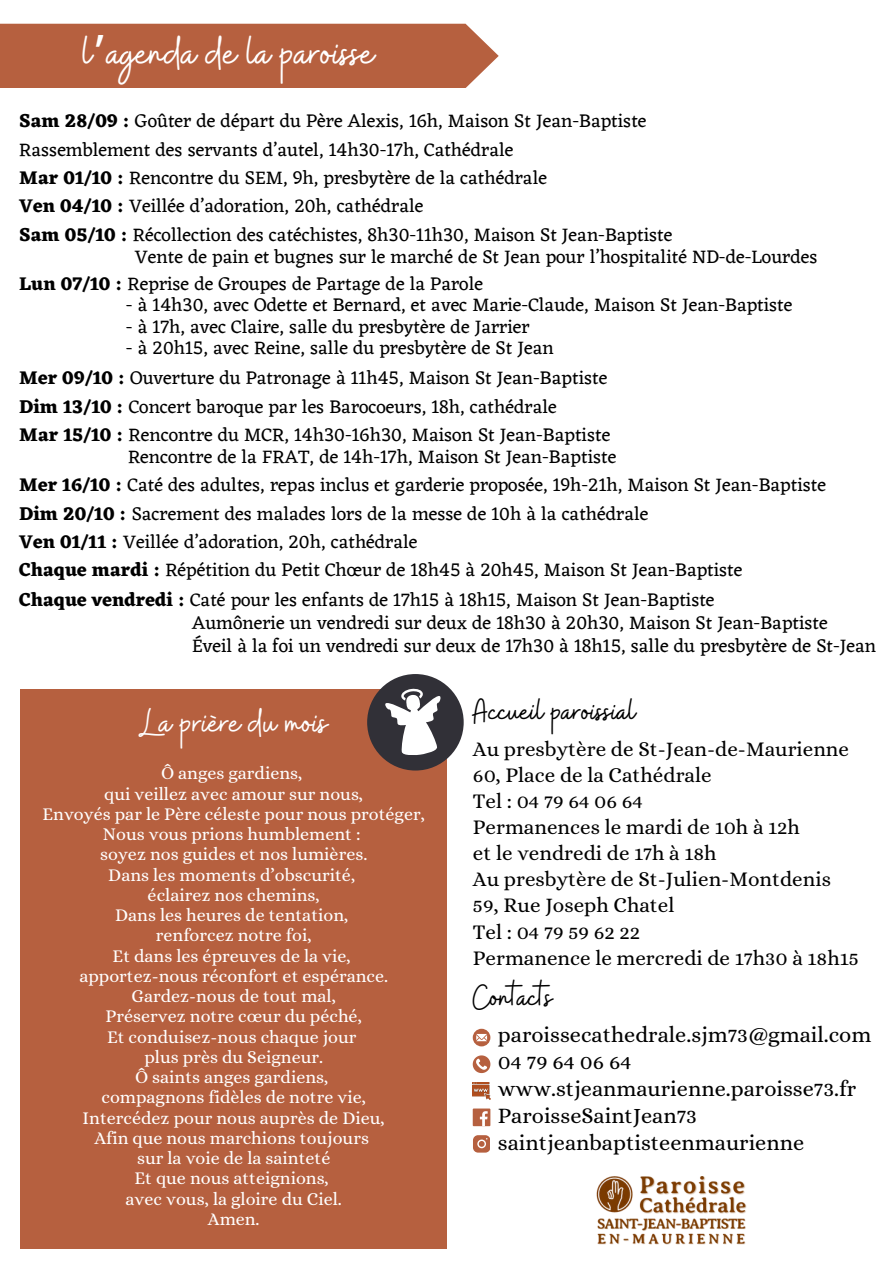
<style>
.page{position:relative;width:894px;height:1264px;background:#fff}
.page>*{position:absolute;margin:0;border:0;box-sizing:border-box;transform-origin:0 0}
.t1{font:48px "Buffalo";color:#fff}
.t2{font:40.5px "Buffalo";color:#fff}
.t3{font:36px "Buffalo";color:#000}
.t4{font:22.2px/27px "Alice";color:#000}
.t5{font:21px/26.1px "Alice";color:#000}
.t6{font:19.2px "Eczar";color:#000}
.t7{font:18px "Alice";color:#fff}
.s1{font-family:"Noto Sans Gurmukhi"}
.s2{font-weight:700}
</style>
<div class="page">
<div style="left:21px;top:689px;width:425px;height:559px;background:#b6603f"></div>
<div style="left:472px;top:1108px;width:18px;height:18px;background:#b6603f"></div>
<svg style="left:479px;top:1111px;width:8px;height:15px"></svg>
<img style="left:472px;top:1082px;width:18px;height:17px">
<img style="left:596px;top:1176px;width:151px;height:69px">
<svg style="left:472px;top:1028px;width:18px;height:18px"></svg>
<svg style="left:473px;top:1135px;width:16px;height:17px"></svg>
<svg style="left:472px;top:1055px;width:18px;height:18px"></svg>
<div style="left:0;top:24px;width:498px;height:64px;background:#b6603f"></div>
<div style="left:367px;top:674px;width:96px;height:96px;background:#313037;border-radius:50%"></div>
<svg style="left:385px;top:688px;width:56px;height:67px"></svg>
<p class="t1" style="left:82px;top:22px;width:293px">l<span class="s1">’</span>agenda de la paroisse</p>
<p class="t6" style="left:19px;top:109px;width:628px"><span class="s2">Sam 28/09 :</span> Goûter de départ du Père Alexis, 16h, Maison St Jean-Baptiste</p>
<p class="t6" style="left:19px;top:138px;width:495px">Rassemblement des servants d’autel, 14h30-17h, Cathédrale</p>
<p class="t6" style="left:19px;top:166px;width:529px"><span class="s2">Mar 01/10 :</span> Rencontre du SEM, 9h, presbytère de la cathédrale</p>
<p class="t6" style="left:19px;top:194px;width:405px"><span class="s2">Ven 04/10 :</span> Veillée d’adoration, 20h, cathédrale</p>
<h4 class="t6" style="left:19px;top:223px;width:654px"><span class="s2">Sam 05/10 :</span> Récollection des catéchistes, 8h30-11h30, Maison St Jean-Baptiste</h4>
<h3 class="t6" style="left:135px;top:245px;width:684px">Vente de pain et bugnes sur le marché de St Jean pour l’hospitalité ND-de-Lourdes</h3>
<p class="t6" style="left:19px;top:272px;width:465px"><span class="s2">Lun 07/10 :</span> Reprise de Groupes de Partage de la Parole</p>
<p class="t6" style="left:126px;top:293px;width:668px">- à 14h30, avec Odette et Bernard, et avec Marie-Claude, Maison St Jean-Baptiste</p>
<p class="t6" style="left:126px;top:315px;width:405px">- à 17h, avec Claire, salle du presbytère de Jarrier</p>
<p class="t6" style="left:126px;top:336px;width:429px">- à 20h15, avec Reine, salle du presbytère de St Jean</p>
<h3 class="t6" style="left:19px;top:366px;width:589px"><span class="s2">Mer 09/10 :</span> Ouverture du Patronage à 11h45, Maison St Jean-Baptiste</h3>
<h4 class="t6" style="left:19px;top:395px;width:538px"><span class="s2">Dim 13/10 :</span> Concert baroque par les Barocoeurs, 18h, cathédrale</h4>
<p class="t6" style="left:19px;top:423px;width:592px"><span class="s2">Mar 15/10 :</span> Rencontre du MCR, 14h30-16h30, Maison St Jean-Baptiste</p>
<p class="t6" style="left:128px;top:445px;width:489px">Rencontre de la FRAT, de 14h-17h, Maison St Jean-Baptiste</p>
<p class="t6" style="left:19px;top:473px;width:808px"><span class="s2">Mer 16/10 :</span> Caté des adultes, repas inclus et garderie proposée, 19h-21h, Maison St Jean-Baptiste</p>
<p class="t6" style="left:19px;top:502px;width:630px"><span class="s2">Dim 20/10 :</span> Sacrement des malades lors de la messe de 10h à la cathédrale</p>
<p class="t6" style="left:19px;top:530px;width:399px"><span class="s2">Ven 01/11 :</span> Veillée d’adoration, 20h, cathédrale</p>
<p class="t6" style="left:19px;top:558px;width:724px"><span class="s2">Chaque mardi :</span> Répétition du Petit Chœur de 18h45 à 20h45, Maison St Jean-Baptiste</p>
<p class="t6" style="left:19px;top:588px;width:696px"><span class="s2">Chaque vendredi :</span> Caté pour les enfants de 17h15 à 18h15, Maison St Jean-Baptiste</p>
<p class="t6" style="left:192px;top:611px;width:637px">Aumônerie un vendredi sur deux de 18h30 à 20h30, Maison St Jean-Baptiste</p>
<p class="t6" style="left:192px;top:634px;width:685px">Éveil à la foi un vendredi sur deux de 17h30 à 18h15, salle du presbytère de St-Jean</p>
<p class="t2" style="left:140px;top:696px;width:189px">La prière du mois</p>
<p class="t7" style="left:161px;top:763px;width:143px">Ô anges gardiens,</p>
<p class="t7" style="left:104px;top:783px;width:260px">qui veillez avec amour sur nous,</p>
<p class="t7" style="left:42px;top:803px;width:384px">Envoyés par le Père céleste pour nous protéger,</p>
<p class="t7" style="left:103px;top:823px;width:259px">Nous vous prions humblement :</p>
<p class="t7" style="left:100px;top:844px;width:268px">soyez nos guides et nos lumières.</p>
<p class="t7" style="left:108px;top:864px;width:248px">Dans les moments d’obscurité,</p>
<p class="t7" style="left:148px;top:884px;width:174px">éclairez nos chemins,</p>
<p class="t7" style="left:115px;top:904px;width:235px">Dans les heures de tentation,</p>
<p class="t7" style="left:156px;top:925px;width:157px">renforcez notre foi,</p>
<p class="t7" style="left:113px;top:945px;width:240px">Et dans les épreuves de la vie,</p>
<p class="t7" style="left:79px;top:965px;width:310px">apportez-nous réconfort et espérance.</p>
<p class="t7" style="left:131px;top:985px;width:206px">Gardez-nous de tout mal,</p>
<p class="t7" style="left:106px;top:1006px;width:258px">Préservez notre cœur du péché,</p>
<p class="t7" style="left:107px;top:1026px;width:251px">Et conduisez-nous chaque jour</p>
<h2 class="t7" style="left:144px;top:1046px;width:180px">plus près du Seigneur.</h2>
<p class="t7" style="left:135px;top:1066px;width:195px">Ô saints anges gardiens,</p>
<p class="t7" style="left:101px;top:1087px;width:266px">compagnons fidèles de notre vie,</p>
<p class="t7" style="left:83px;top:1107px;width:303px">Intercédez pour nous auprès de Dieu,</p>
<p class="t7" style="left:94px;top:1127px;width:276px">Afin que nous marchions toujours</p>
<p class="t7" style="left:137px;top:1147px;width:195px">sur la voie de la sainteté</p>
<p class="t7" style="left:134px;top:1168px;width:196px">Et que nous atteignions,</p>
<p class="t7" style="left:126px;top:1188px;width:218px">avec vous, la gloire du Ciel.</p>
<p class="t7" style="left:208px;top:1208px;width:53px">Amen.</p>
<p class="t3" style="left:473px;top:688px;width:164px">Accueil paroissial</p>
<p class="t5" style="left:473px;top:735px;width:387px">Au presbytère de St-Jean-de-Maurienne<br>60, Place de la Cathédrale<br>Tel : 04 79 64 06 64<br>Permanences le mardi de 10h à 12h<br>et le vendredi de 17h à 18h<br>Au presbytère de St-Julien-Montdenis<br>59, Rue Joseph Chatel<br>Tel : 04 79 59 62 22<br>Permanence le mercredi de 17h30 à 18h15</p>
<p class="t3" style="left:473px;top:974px;width:81px">Contacts</p>
<p class="t4" style="left:497px;top:1020px;width:375px">paroissecathedrale.sjm73@gmail.com<br>04 79 64 06 64 www.stjeanmaurienne.paroisse73.fr<br>ParoisseSaintJean73 saintjeanbaptisteenmaurienne</p>
</div>
